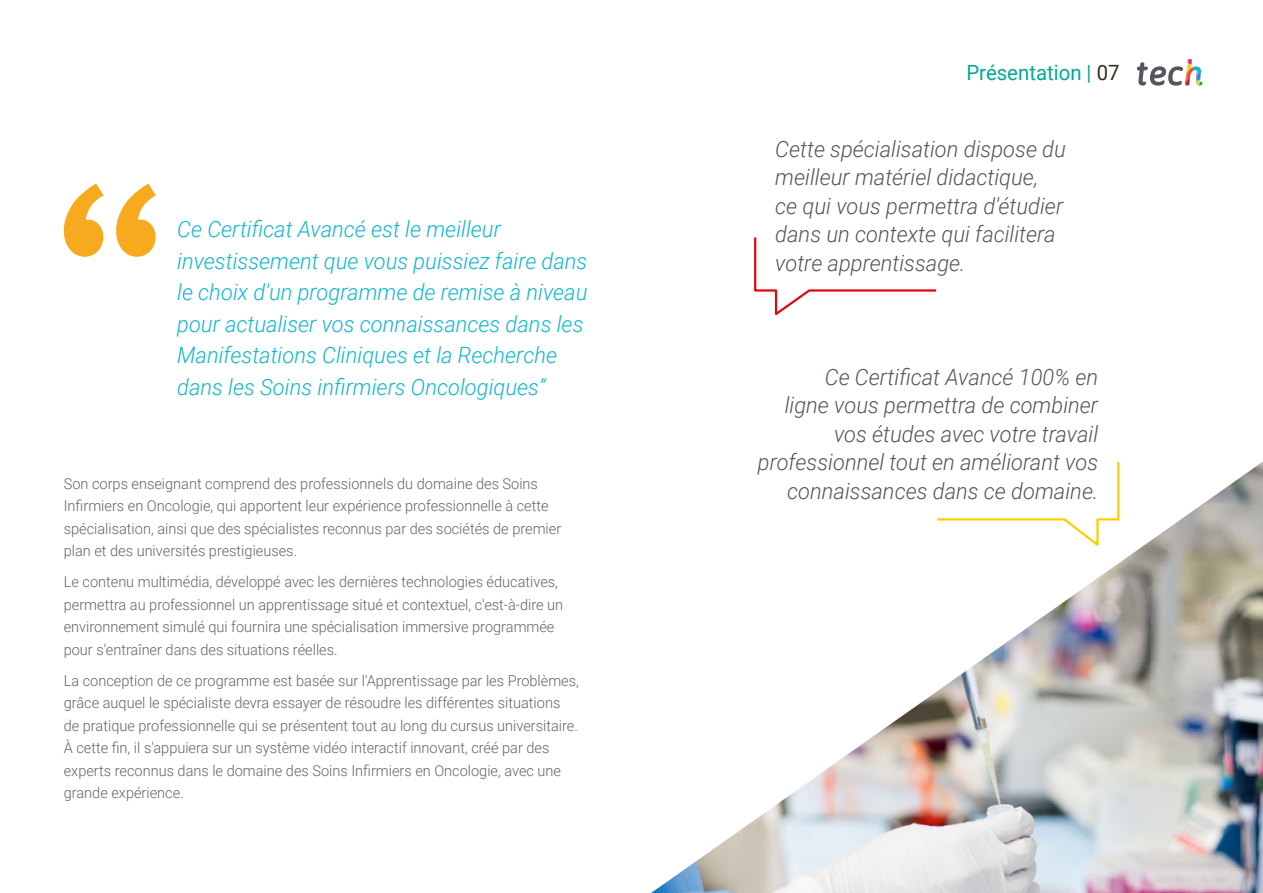
<style>
.page{position:relative;width:1263px;height:893px;background:#fff}
.page>*{position:absolute;margin:0;border:0;box-sizing:border-box;transform-origin:0 0}
.t1{font:italic 300 22.5px/28.5px "Roboto";color:#52555b;text-align:right}
.t2{font:italic 300 22.5px/31.5px "Roboto";color:#0fb6cf}
.t3{font:21px "Roboto";color:#00a996}
.t4{font:300 15px/22.5px "Roboto";color:#61646a}
.s1{color:#312e20}
</style>
<div class="page">
<svg style="left:64px;top:184px;width:92px;height:73px"></svg>
<img style="left:651px;top:461px;width:612px;height:432px">
<svg style="left:935px;top:461px;width:185px;height:88px"></svg>
<svg style="left:754px;top:237px;width:183px;height:78px"></svg>
<svg style="left:1137px;top:59px;width:65px;height:27px"></svg>
<p class="t2" style="left:177px;top:212px;width:412px">Ce Certificat Avancé est le meilleur investissement que vous puissiez faire dans le choix d'un programme de remise à niveau pour actualiser vos connaissances dans les Manifestations Cliniques et la Recherche dans les Soins infirmiers Oncologiques”</p>
<p class="t4" style="left:64px;top:471px;width:499px">Son corps enseignant comprend des professionnels du domaine des Soins Infirmiers en Oncologie, qui apportent leur expérience professionnelle à cette spécialisation, ainsi que des spécialistes reconnus par des sociétés de premier plan et des universités prestigieuses.</p>
<p class="t4" style="left:64px;top:570px;width:501px">Le contenu multimédia, développé avec les dernières technologies éducatives, permettra au professionnel un apprentissage situé et contextuel, c'est-à-dire un environnement simulé qui fournira une spécialisation immersive programmée pour s'entraîner dans des situations réelles.</p>
<p class="t4" style="left:64px;top:668px;width:517px">La conception de ce programme est basée sur l'Apprentissage par les Problèmes, grâce auquel le spécialiste devra essayer de résoudre les différentes situations de pratique professionnelle qui se présentent tout au long du cursus universitaire.<br>À cette fin, il s'appuiera sur un système vidéo interactif innovant, créé par des experts reconnus dans le domaine des Soins Infirmiers en Oncologie, avec une grande expérience.</p>
<h2 class="t3" style="left:966px;top:57px;width:155px">Présentation | <span class="s1">07</span></h2>
<h1 class="t1" style="left:775px;top:134px;width:292px;text-align:left">Cette spécialisation dispose du meilleur matériel didactique,<br>ce qui vous permettra d'étudier dans un contexte qui facilitera votre apprentissage.</h1>
<h1 class="t1" style="left:758px;top:362px;width:342px">Ce Certificat Avancé 100% en<br>ligne vous permettra de combiner vos études avec votre travail professionnel tout en améliorant vos connaissances dans ce domaine.</h1>
</div>
